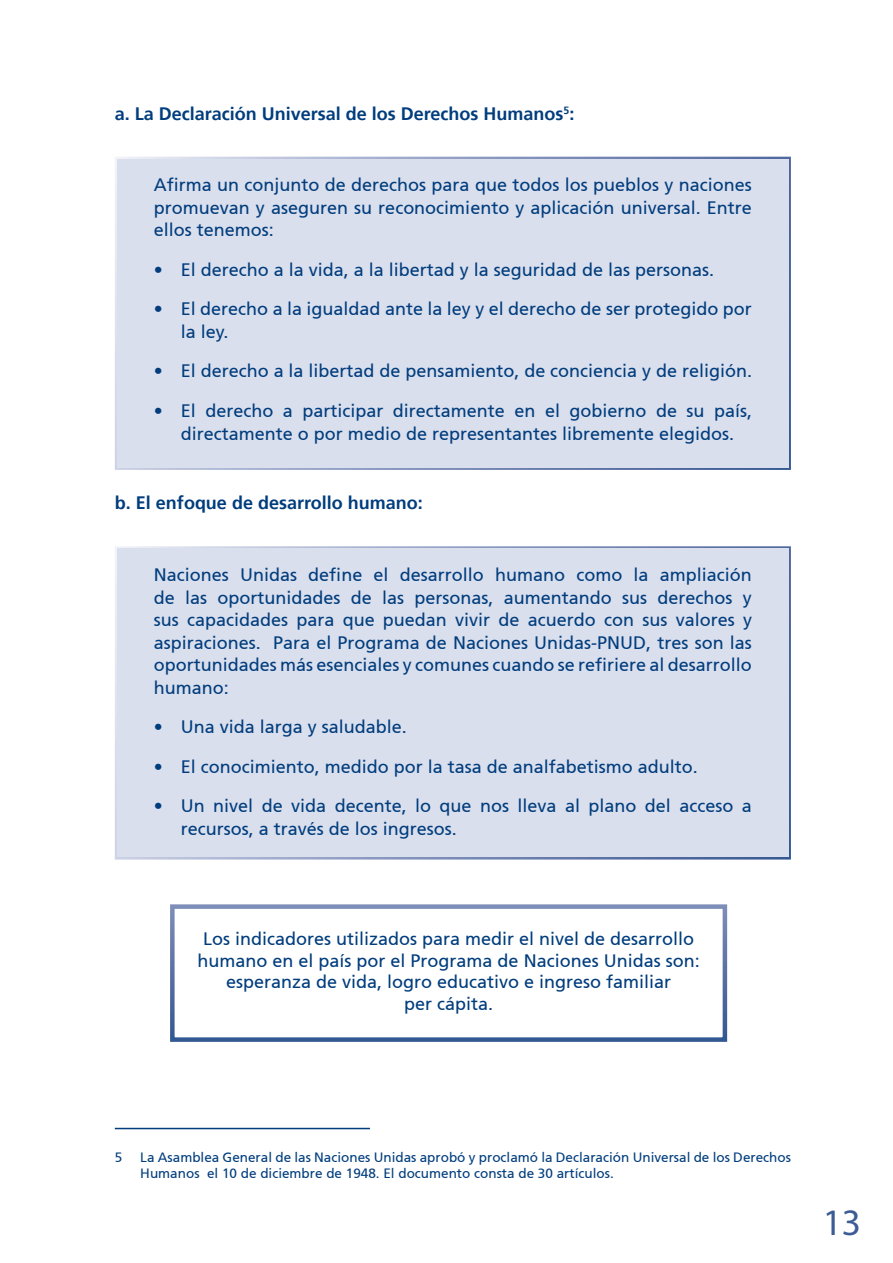
<style>
.page{position:relative;width:893px;height:1263px;background:#fff}
.page>*{position:absolute;margin:0;border:0;box-sizing:border-box;transform-origin:0 0}
.t1{font:37.5px "Myriad Pro";color:#3d5c95}
.t2{font:18px/22.5px "Frutiger 55 Roman";color:#013d7d;text-align:justify}
.t3{font:700 18px "Frutiger 65";color:#013d7d}
.t4{font:13.5px/16.2px "Frutiger 55 Roman";color:#013d7d}
</style>
<div class="page">
<div style="left:115px;top:157px;width:676px;height:313px;background:#dadfed;border:4px solid #fff"></div>
<div style="left:115px;top:546px;width:676px;height:313px;background:#dadfed;border:4px solid #fff"></div>
<hr style="left:115px;top:1128px;width:255px;height:1px;background:#013d7d">
<p class="t3" style="left:115px;top:103px;width:461px">a. La Declaración Universal de los Derechos Humanos<sup>5</sup>:</p>
<p class="t2" style="left:154px;top:174px;width:600px">Afirma un conjunto de derechos para que todos los pueblos y naciones promuevan y aseguren su reconocimiento y aplicación universal. Entre ellos tenemos:</p>
<p class="t2" style="left:154px;top:259px;width:562px">• El derecho a la vida, a la libertad y la seguridad de las personas.</p>
<p class="t2" style="left:181px;top:298px;width:573px;text-indent:-27px">• El derecho a la igualdad ante la ley y el derecho de ser protegido por la ley.</p>
<p class="t2" style="left:154px;top:360px;width:600px">• El derecho a la libertad de pensamiento, de conciencia y de religión.</p>
<p class="t2" style="left:154px;top:400px;width:600px;text-align:center">• El derecho a participar directamente en el gobierno de su país, directamente o por medio de representantes libremente elegidos.</p>
<p class="t3" style="left:115px;top:493px;width:309px">b. El enfoque de desarrollo humano:</p>
<p class="t2" style="left:154px;top:564px;width:600px">Naciones Unidas define el desarrollo humano como la ampliación de las oportunidades de las personas, aumentando sus derechos y sus capacidades para que puedan vivir de acuerdo con sus valores y aspiraciones. Para el Programa de Naciones Unidas-PNUD, tres son las oportunidades más esenciales y comunes cuando se refiriere al desarrollo humano:</p>
<p class="t2" style="left:154px;top:716px;width:255px">• Una vida larga y saludable.</p>
<p class="t2" style="left:154px;top:755px;width:546px">• El conocimiento, medido por la tasa de analfabetismo adulto.</p>
<p class="t2" style="left:181px;top:795px;width:573px;text-indent:-27px">• Un nivel de vida decente, lo que nos lleva al plano del acceso a recursos, a través de los ingresos.</p>
<p class="t2" style="left:198px;top:928px;width:504px;line-height:21.6px;text-align:center">Los indicadores utilizados para medir el nivel de desarrollo humano en el país por el Programa de Naciones Unidas son: esperanza de vida, logro educativo e ingreso familiar<br>per cápita.</p>
<p class="t4" style="left:115px;top:1149px;width:9px">5</p>
<p class="t4" style="left:140px;top:1149px;width:652px">La Asamblea General de las Naciones Unidas aprobó y proclamó la Declaración Universal de los Derechos<br>Humanos el 10 de diciembre de 1948. El documento consta de 30 artículos.</p>
<h1 class="t1" style="left:823px;top:1199px;width:40px">13</h1>
</div>
